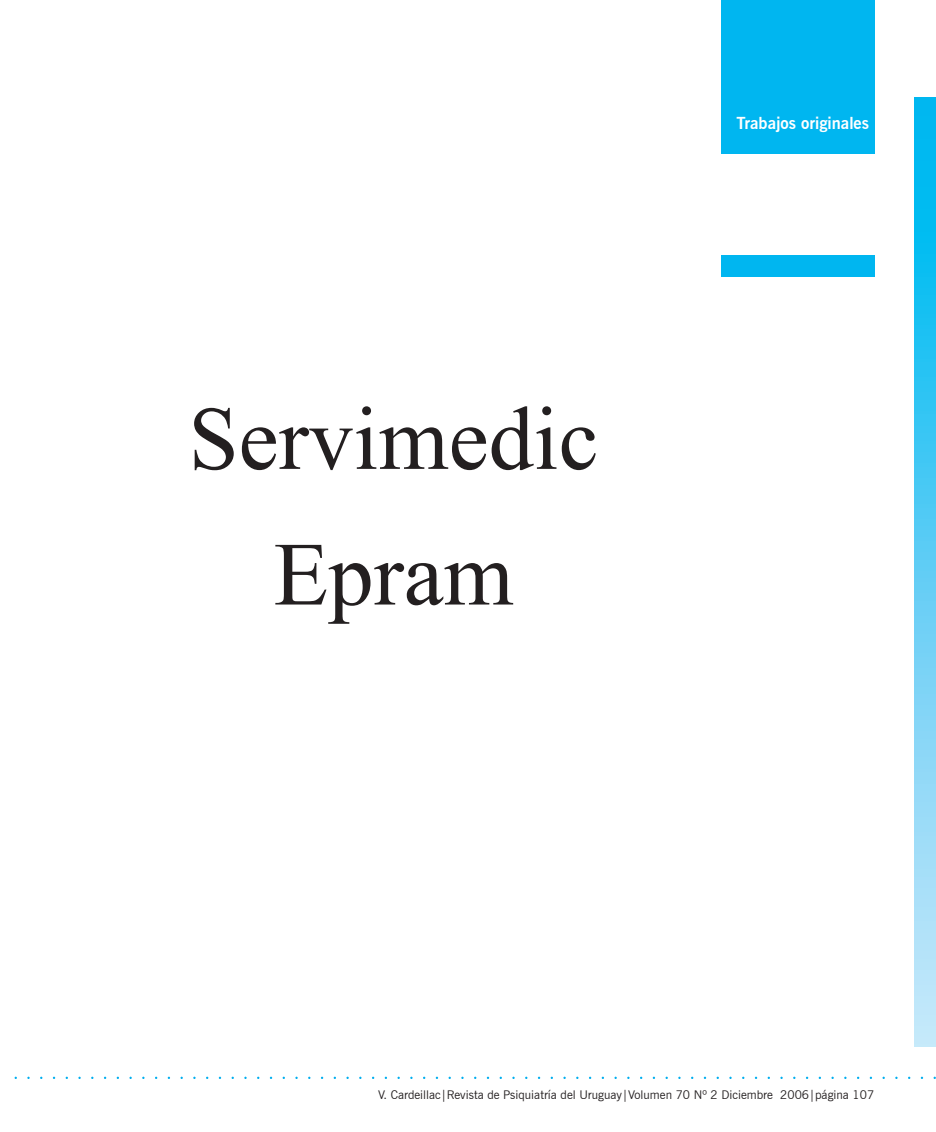
<style>
.page{position:relative;width:936px;height:1132px;background:#fff}
.page>*{position:absolute;margin:0;border:0;box-sizing:border-box;transform-origin:0 0}
.t1{font:90px/135.6px "Times New Roman";color:#231f20;text-align:center}
.t2{font:700 16.5px "News Gothic BT";color:#fff}
.t3{font:12px "News Gothic BT";color:#231f20}
</style>
<div class="page">
<div style="left:721px;top:0;width:153px;height:153px;background:#00b6f0"></div>
<div style="left:721px;top:255px;width:153px;height:21px;background:#00b6f0"></div>
<div style="left:914px;top:98px;width:21px;height:948px;background:linear-gradient(to bottom,#00b5f0,#cee8fa)"></div>
<h1 class="t1" style="left:188px;top:369px;width:411px">Servimedic<br>Epram</h1>
<h2 class="t2" style="left:736px;top:113px;width:134px">Trabajos originales</h2>
<p class="t3" style="left:378px;top:1086px;width:497px">V. Cardeillac|Revista de Psiquiatría del Uruguay|Volumen 70 Nº 2 Diciembre 2006|página 107</p>
</div>
